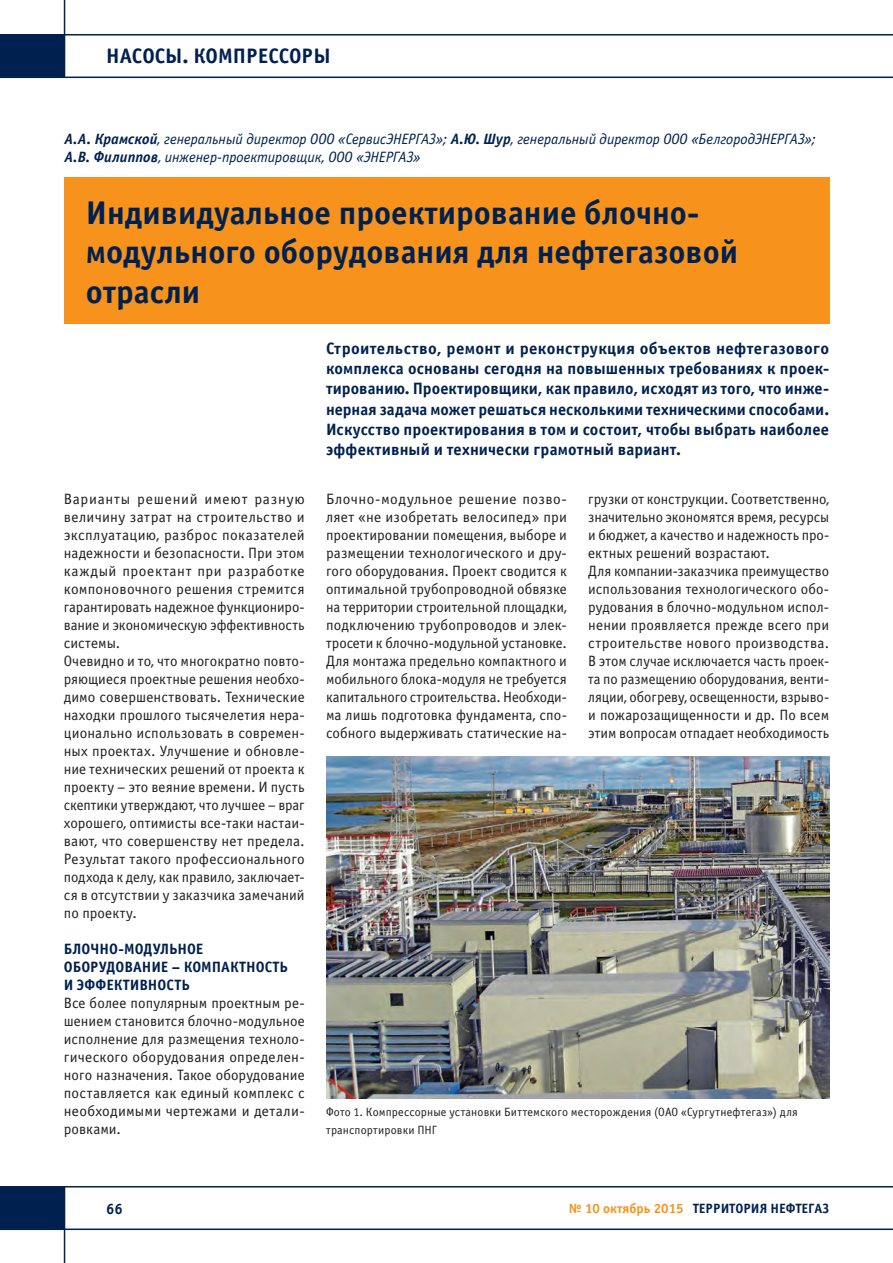
<style>
.page{position:relative;width:893px;height:1263px;background:#fff}
.page>*{position:absolute;margin:0;border:0;box-sizing:border-box;transform-origin:0 0}
.zag_reklama{font:700 33px/39.6px "Officina Sans C";color:#00214f}
.t1{font:700 21px "Officina Sans C";color:#00214f}
.vrez_reklama{font:700 16.5px/20.1px "Officina Sans C";letter-spacing:.01em;color:#00214f;text-align:justify}
.text-osnova{font:15px/18px "Officina Sans C";letter-spacing:.005em;color:#231f20;text-align:justify}
.avtor_reklama{font:italic 15px/18px "Officina Sans C";letter-spacing:-.005em;color:#00214f}
.podzag_text{font:700 15px/18px "Officina Sans C";color:#00214f}
.t2{font:700 13.5px "Officina Sans C";color:#00214f}
.text-osnova-2{font:12px/18px "Officina Sans C";letter-spacing:.015em;color:#231f20}
.s1{font-weight:700}
.s2{color:#f7931d}
</style>
<div class="page">
<hr style="left:0;top:77px;width:893px;height:1px;background:#00214f">
<hr style="left:64px;top:0;width:1px;height:77px;background:#00214f">
<hr style="left:0;top:34px;width:893px;height:2px;background:#00214f">
<div style="left:0;top:35px;width:64px;height:42px;background:#00214f"></div>
<hr style="left:0;top:1186px;width:893px;height:1px;background:#00214f">
<hr style="left:64px;top:1186px;width:1px;height:77px;background:#00214f">
<hr style="left:0;top:1228px;width:893px;height:2px;background:#00214f">
<div style="left:0;top:1187px;width:64px;height:42px;background:#00214f"></div>
<div style="left:65px;top:178px;width:765px;height:146px;background:#f7931d"></div>
<img style="left:326px;top:757px;width:503px;height:341px">
<h2 class="t1" style="left:106px;top:44px;width:226px">НАСОСЫ. КОМПРЕССОРЫ</h2>
<p class="avtor_reklama" style="left:65px;top:130px;width:753px"><span class="s1">А.А. Крамской</span>, генеральный директор ООО «СервисЭНЕРГАЗ»; <span class="s1">А.Ю. Шур</span>, генеральный директор ООО «БелгородЭНЕРГАЗ»;<br><span class="s1">А.В. Филиппов</span>, инженер-проектировщик, ООО «ЭНЕРГАЗ»</p>
<p class="zag_reklama" style="left:86px;top:193px;width:654px">Индивидуальное проектирование блочно&shy;модульного оборудования для нефтегазовой отрасли</p>
<p class="text-osnova" style="left:64px;top:490px;width:242px">Варианты решений имеют разную величину затрат на строительство и эксплуатацию, разброс показателей надежности и безопасности. При этом каждый проектант при разработке компоновочного решения стремится гарантировать надежное функциониро&shy;вание и экономическую эффективность системы.</p>
<p class="text-osnova" style="left:64px;top:652px;width:242px">Очевидно и то, что многократно повто&shy;ряющиеся проектные решения необхо&shy;димо совершенствовать. Технические находки прошлого тысячелетия нера&shy;ционально использовать в современ&shy;ных проектах. Улучшение и обновле&shy;ние технических решений от проекта к проекту – это веяние времени. И пусть скептики утверждают, что лучшее – враг хорошего, оптимисты все-таки настаи&shy;вают, что совершенству нет предела.<br>Результат такого профессионального подхода к делу, как правило, заключает&shy;ся в отсутствии у заказчика замечаний по проекту.</p>
<p class="podzag_text" style="left:64px;top:940px;width:226px">БЛОЧНО-МОДУЛЬНОЕ<br>ОБОРУДОВАНИЕ – КОМПАКТНОСТЬ<br>И ЭФФЕКТИВНОСТЬ</p>
<p class="text-osnova" style="left:64px;top:994px;width:242px">Все более популярным проектным ре&shy;шением становится блочно-модульное исполнение для размещения техноло&shy;гического оборудования определен&shy;ного назначения. Такое оборудование поставляется как единый комплекс с необходимыми чертежами и детали&shy;ровками.</p>
<p class="vrez_reklama" style="left:326px;top:339px;width:505px">Строительство, ремонт и реконструкция объектов нефтегазового комплекса основаны сегодня на повышенных требованиях к проек&shy;тированию. Проектировщики, как правило, исходят из того, что инже&shy;нерная задача может решаться несколькими техническими способами.<br>Искусство проектирования в том и состоит, чтобы выбрать наиболее эффективный и технически грамотный вариант.</p>
<p class="text-osnova" style="left:326px;top:490px;width:242px">Блочно-модульное решение позво&shy;ляет «не изобретать велосипед» при проектировании помещения, выборе и размещении технологического и дру&shy;гого оборудования. Проект сводится к оптимальной трубопроводной обвязке на территории строительной площадки, подключению трубопроводов и элек&shy;тросети к блочно-модульной установке.</p>
<p class="text-osnova" style="left:326px;top:652px;width:242px">Для монтажа предельно компактного и мобильного блока-модуля не требуется капитального строительства. Необходи&shy;ма лишь подготовка фундамента, спо&shy;собного выдерживать статические на-</p>
<p class="text-osnova" style="left:588px;top:490px;width:242px">грузки от конструкции. Соответственно, значительно экономятся время, ресурсы и бюджет, а качество и надежность про&shy;ектных решений возрастают.</p>
<p class="text-osnova" style="left:588px;top:562px;width:242px">Для компании-заказчика преимущество использования технологического обо&shy;рудования в блочно-модульном испол&shy;нении проявляется прежде всего при строительстве нового производства.<br>В этом случае исключается часть проек&shy;та по размещению оборудования, венти&shy;ляции, обогреву, освещенности, взрыво&shy;и пожарозащищенности и др. По всем этим вопросам отпадает необходимость</p>
<p class="text-osnova-2" style="left:326px;top:1103px;width:473px">Фото 1. Компрессорные установки Биттемского месторождения (ОАО «Сургутнефтегаз») для транспортировки ПНГ</p>
<p class="podzag_text" style="left:106px;top:1200px;width:18px">66</p>
<p class="t2" style="left:569px;top:1201px;width:262px"><span class="s2">№ 10 октябрь 2015</span> ТЕРРИТОРИЯ НЕФТЕГАЗ</p>
</div>
